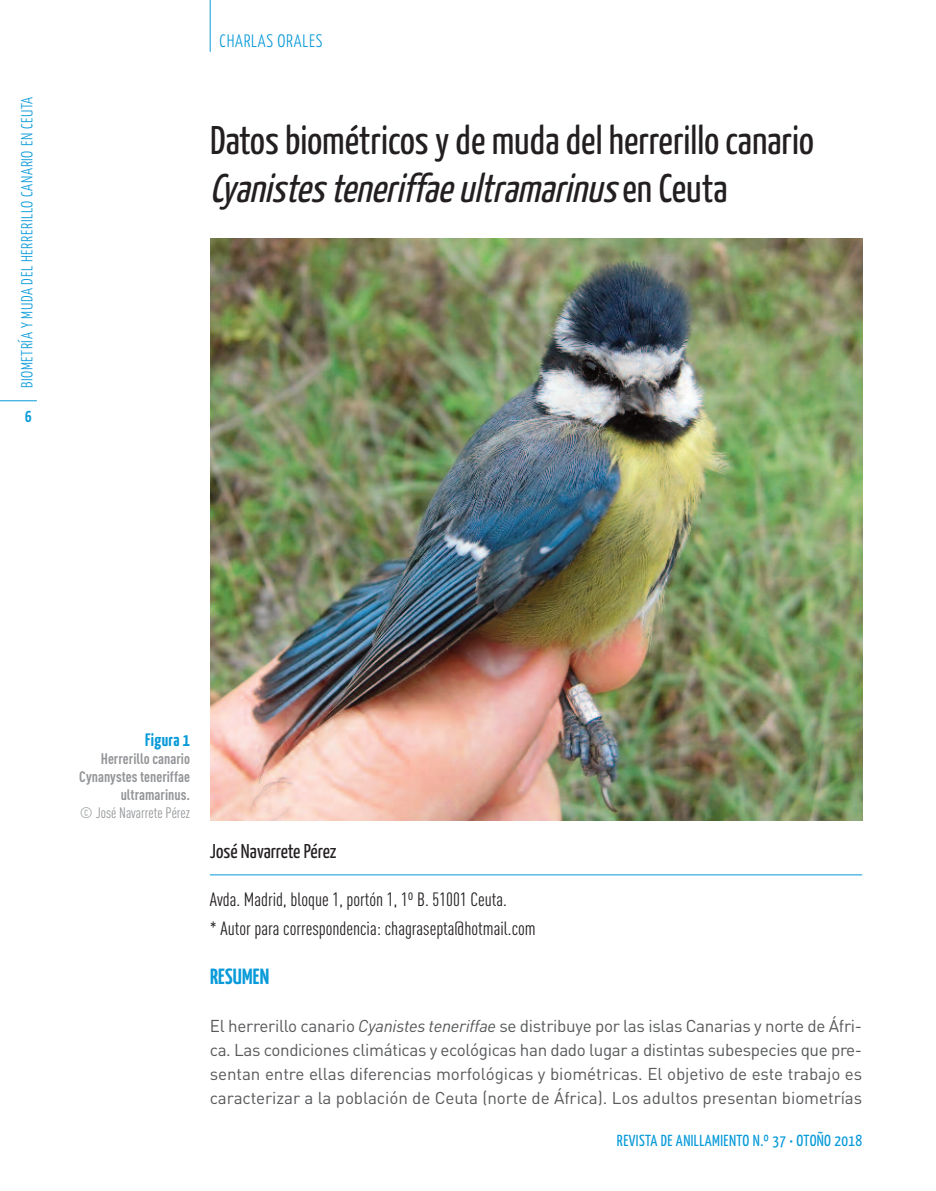
<style>
.page{position:relative;width:936px;height:1191px;background:#fff}
.page>*{position:absolute;margin:0;border:0;box-sizing:border-box;transform-origin:0 0}
.t1{font:40px/48px "Yanone Kaffeesatz";color:#231f20}
.t2{font:700 22px "Yanone Kaffeesatz";letter-spacing:.01em;color:#089ad9}
.t3{font:20px "Yanone Kaffeesatz";color:#231f20}
.t4{font:19px/29.6px "DIN Cond";color:#231f20}
.t5{font:300 18px "Yanone Kaffeesatz";letter-spacing:.04em;color:#089ad9}
.t6{font:700 18px "Yanone Kaffeesatz";letter-spacing:.02em;color:#089ad9}
.t7{font:17px/24px "DIN";letter-spacing:-.005em;color:#57585a;text-align:justify}
.t8{font:300 16px "Yanone Kaffeesatz";letter-spacing:.04em;color:#089ad9}
.t9{font:16px "Yanone Kaffeesatz";letter-spacing:.025em;color:#089ad9}
.t10{font:700 16px "Yanone Kaffeesatz";color:#089ad9}
.t11{font:700 15px/18px "DIN Cond";color:#939598;text-align:right}
.t12{font:15px "DIN Cond";color:#939598}
.s1{font-style:italic}
</style>
<div class="page">
<hr style="left:0;top:400px;width:37px;height:1px;background:#089ad9">
<img style="left:211px;top:239px;width:651px;height:581px">
<hr style="left:210px;top:874px;width:652px;height:1px;background:#089ad9">
<hr style="left:210px;top:0;width:1px;height:52px;background:#089ad9">
<p class="t8" style="left:17px;top:388px;width:293px;rotate:-90deg">BIOMETRÍA Y MUDA DEL HERRERILLO CANARIO EN CEUTA</p>
<p class="t10" style="left:25px;top:406px;width:8px">6</p>
<p class="t5" style="left:219px;top:30px;width:104px">CHARLAS ORALES</p>
<h1 class="t1" style="left:210px;top:115px;width:605px">Datos biométricos y de muda del herrerillo canario<br><span class="s1">Cyanistes teneriffae ultramarinus</span> e n C e u t a</h1>
<p class="t6" style="left:145px;top:728px;width:46px">Figura 1</p>
<p class="t11" style="left:79px;top:750px;width:112px">Herrerillo canario<br>Cynanystes teneriffae ultramarinus.</p>
<p class="t12" style="left:80px;top:807px;width:112px">© José Navarrete Pérez</p>
<p class="t3" style="left:210px;top:838px;width:128px">José Navarrete Pérez</p>
<p class="t4" style="left:210px;top:886px;width:327px">Avda. Madrid, bloque 1, portón 1, 1º B. 51001 Ceuta.<br>* Autor para correspondencia: chagrasepta@hotmail.com</p>
<p class="t2" style="left:210px;top:963px;width:61px">RESUMEN</p>
<p class="t7" style="left:210px;top:1014px;width:653px">El herrerillo canario <span class="s1">Cyanistes teneriffae</span> se distribuye por las islas Canarias y norte de Áfri&shy;ca. Las condiciones climáticas y ecológicas han dado lugar a distintas subespecies que pre&shy;sentan entre ellas diferencias morfológicas y biométricas. El objetivo de este trabajo es caracterizar a la población de Ceuta (norte de África). Los adultos presentan biometrías</p>
<p class="t9" style="left:617px;top:1130px;width:247px">REVISTA DE ANILLAMIENTO N.º 37 • OTOÑO 2018</p>
</div>
